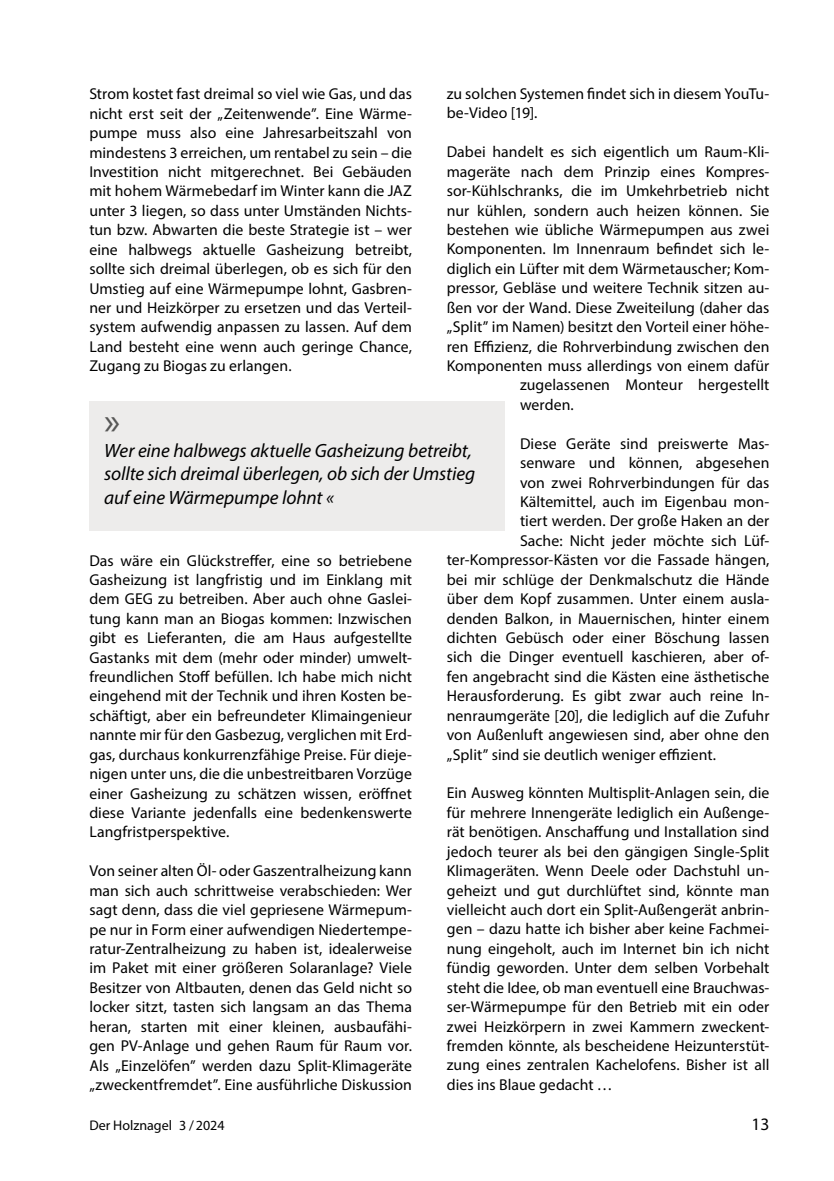
<style>
.page{position:relative;width:834px;height:1181px;background:#fff}
.page>*{position:absolute;margin:0;border:0;box-sizing:border-box;transform-origin:0 0}
.t1{font:38.5px "Myriad Pro";color:#575756}
.t2{font:italic 19.25px/23.1px "Myriad Pro";letter-spacing:-.005em;color:#000}
.t3{font:17.5px "Myriad Pro";color:#000}
.t4{font:15.75px/19.4px "Myriad Pro";letter-spacing:.005em;color:#000;text-align:justify}
.t5{font:14px "Myriad Pro";color:#000}
</style>
<div class="page">
<div style="left:89px;top:401px;width:416px;height:129px;background:#edeceb"></div>
<p class="t4" style="left:446px;top:84px;width:324px">zu solchen Systemen findet sich in diesem YouTu&shy;be-Video [19].</p>
<p class="t4" style="left:446px;top:142px;width:324px">Dabei handelt es sich eigentlich um Raum-Kli-</p>
<p class="t4" style="left:446px;top:161px;width:324px">mageräte nach dem Prinzip eines Kompres-</p>
<p class="t4" style="left:446px;top:181px;width:324px">sor-Kühlschranks, die im Umkehrbetrieb nicht</p>
<p class="t4" style="left:446px;top:200px;width:324px">nur kühlen, sondern auch heizen können. Sie</p>
<p class="t4" style="left:446px;top:220px;width:324px">bestehen wie übliche Wärmepumpen aus zwei</p>
<p class="t4" style="left:446px;top:239px;width:324px">Komponenten. Im Innenraum befindet sich le-</p>
<p class="t4" style="left:446px;top:259px;width:324px">diglich ein Lüfter mit dem Wärmetauscher; Kom-</p>
<p class="t4" style="left:446px;top:278px;width:324px">pressor, Gebläse und weitere Technik sitzen au-</p>
<p class="t4" style="left:446px;top:297px;width:324px">ßen vor der Wand. Diese Zweiteilung (daher das</p>
<p class="t4" style="left:446px;top:317px;width:324px">„Split” im Namen) besitzt den Vorteil einer höhe-</p>
<p class="t4" style="left:446px;top:336px;width:324px">ren Effizienz, die Rohrverbindung zwischen den</p>
<p class="t4" style="left:446px;top:356px;width:324px">Komponenten muss allerdings von einem dafür</p>
<p class="t4" style="left:520px;top:375px;width:251px">zugelassenen Monteur hergestellt</p>
<p class="t4" style="left:520px;top:394px;width:55px">werden.</p>
<p class="t4" style="left:520px;top:433px;width:251px">Diese Geräte sind preiswerte Mas-</p>
<p class="t4" style="left:520px;top:453px;width:251px">senware und können, abgesehen</p>
<p class="t4" style="left:520px;top:472px;width:251px">von zwei Rohrverbindungen für das</p>
<p class="t4" style="left:520px;top:492px;width:251px">Kältemittel, auch im Eigenbau mon-</p>
<p class="t4" style="left:520px;top:511px;width:251px">tiert werden. Der große Haken an der</p>
<p class="t4" style="left:520px;top:530px;width:251px">Sache: Nicht jeder möchte sich Lüf-</p>
<p class="t4" style="left:446px;top:550px;width:324px">ter-Kompressor-Kästen vor die Fassade hängen,</p>
<p class="t4" style="left:446px;top:569px;width:324px">bei mir schlüge der Denkmalschutz die Hände</p>
<p class="t4" style="left:446px;top:589px;width:324px">über dem Kopf zusammen. Unter einem ausla-</p>
<p class="t4" style="left:446px;top:608px;width:324px">denden Balkon, in Mauernischen, hinter einem</p>
<p class="t4" style="left:446px;top:628px;width:324px">dichten Gebüsch oder einer Böschung lassen</p>
<p class="t4" style="left:446px;top:647px;width:324px">sich die Dinger eventuell kaschieren, aber of-</p>
<p class="t4" style="left:446px;top:666px;width:324px">fen angebracht sind die Kästen eine ästhetische</p>
<p class="t4" style="left:446px;top:686px;width:324px">Herausforderung. Es gibt zwar auch reine In-</p>
<p class="t4" style="left:446px;top:705px;width:324px">nenraumgeräte [20], die lediglich auf die Zufuhr</p>
<p class="t4" style="left:446px;top:725px;width:324px">von Außenluft angewiesen sind, aber ohne den</p>
<p class="t4" style="left:446px;top:744px;width:270px">„Split” sind sie deutlich weniger effizient.</p>
<p class="t4" style="left:446px;top:783px;width:324px">Ein Ausweg könnten Multisplit-Anlagen sein, die für mehrere Innengeräte lediglich ein Außenge&shy;rät benötigen. Anschaffung und Installation sind jedoch teurer als bei den gängigen Single-Split Klimageräten. Wenn Deele oder Dachstuhl un&shy;geheizt und gut durchlüftet sind, könnte man vielleicht auch dort ein Split-Außengerät anbrin&shy;gen – dazu hatte ich bisher aber keine Fachmei&shy;nung eingeholt, auch im Internet bin ich nicht fündig geworden. Unter dem selben Vorbehalt steht die Idee, ob man eventuell eine Brauchwas&shy;ser-Wärmepumpe für den Betrieb mit ein oder zwei Heizkörpern in zwei Kammern zweckent&shy;fremden könnte, als bescheidene Heizunterstüt&shy;zung eines zentralen Kachelofens. Bisher ist all dies ins Blaue gedacht …</p>
<p class="t4" style="left:89px;top:84px;width:324px">Strom kostet fast dreimal so viel wie Gas, und das nicht erst seit der „Zeitenwende”. Eine Wärme&shy;pumpe muss also eine Jahresarbeitszahl von mindestens 3 erreichen, um rentabel zu sein – die Investition nicht mitgerechnet. Bei Gebäuden mit hohem Wärmebedarf im Winter kann die JAZ unter 3 liegen, so dass unter Umständen Nichts&shy;tun bzw. Abwarten die beste Strategie ist – wer eine halbwegs aktuelle Gasheizung betreibt, sollte sich dreimal überlegen, ob es sich für den Umstieg auf eine Wärmepumpe lohnt, Gasbren&shy;ner und Heizkörper zu ersetzen und das Verteil&shy;system aufwendig anpassen zu lassen. Auf dem Land besteht eine wenn auch geringe Chance, Zugang zu Biogas zu erlangen.</p>
<h1 class="t1" style="left:104px;top:397px;width:18px">»</h1>
<p class="t2" style="left:104px;top:439px;width:372px">Wer eine halbwegs aktuelle Gasheizung betreibt, sollte sich dreimal überlegen, ob sich der Umstieg auf eine Wärmepumpe lohnt «</p>
<p class="t4" style="left:89px;top:550px;width:324px">Das wäre ein Glückstreffer, eine so betriebene Gasheizung ist langfristig und im Einklang mit dem GEG zu betreiben. Aber auch ohne Gaslei&shy;tung kann man an Biogas kommen: Inzwischen gibt es Lieferanten, die am Haus aufgestellte Gastanks mit dem (mehr oder minder) umwelt&shy;freundlichen Stoff befüllen. Ich habe mich nicht eingehend mit der Technik und ihren Kosten be&shy;schäftigt, aber ein befreundeter Klimaingenieur nannte mir für den Gasbezug, verglichen mit Erd&shy;gas, durchaus konkurrenzfähige Preise. Für dieje&shy;nigen unter uns, die die unbestreitbaren Vorzüge einer Gasheizung zu schätzen wissen, eröffnet diese Variante jedenfalls eine bedenkenswerte Langfristperspektive.</p>
<p class="t4" style="left:89px;top:861px;width:324px">Von seiner alten Öl- oder Gaszentralheizung kann man sich auch schrittweise verabschieden: Wer sagt denn, dass die viel gepriesene Wärmepum&shy;pe nur in Form einer aufwendigen Niedertempe&shy;ratur-Zentralheizung zu haben ist, idealerweise im Paket mit einer größeren Solaranlage? Viele Besitzer von Altbauten, denen das Geld nicht so locker sitzt, tasten sich langsam an das Thema heran, starten mit einer kleinen, ausbaufähi&shy;gen PV-Anlage und gehen Raum für Raum vor.<br>Als „Einzelöfen” werden dazu Split-Klimageräte „zweckentfremdet”. Eine ausführliche Diskussion</p>
<p class="t5" style="left:89px;top:1116px;width:137px">Der Holznagel 3 /2024</p>
<p class="t3" style="left:751px;top:1113px;width:19px">13</p>
</div>
